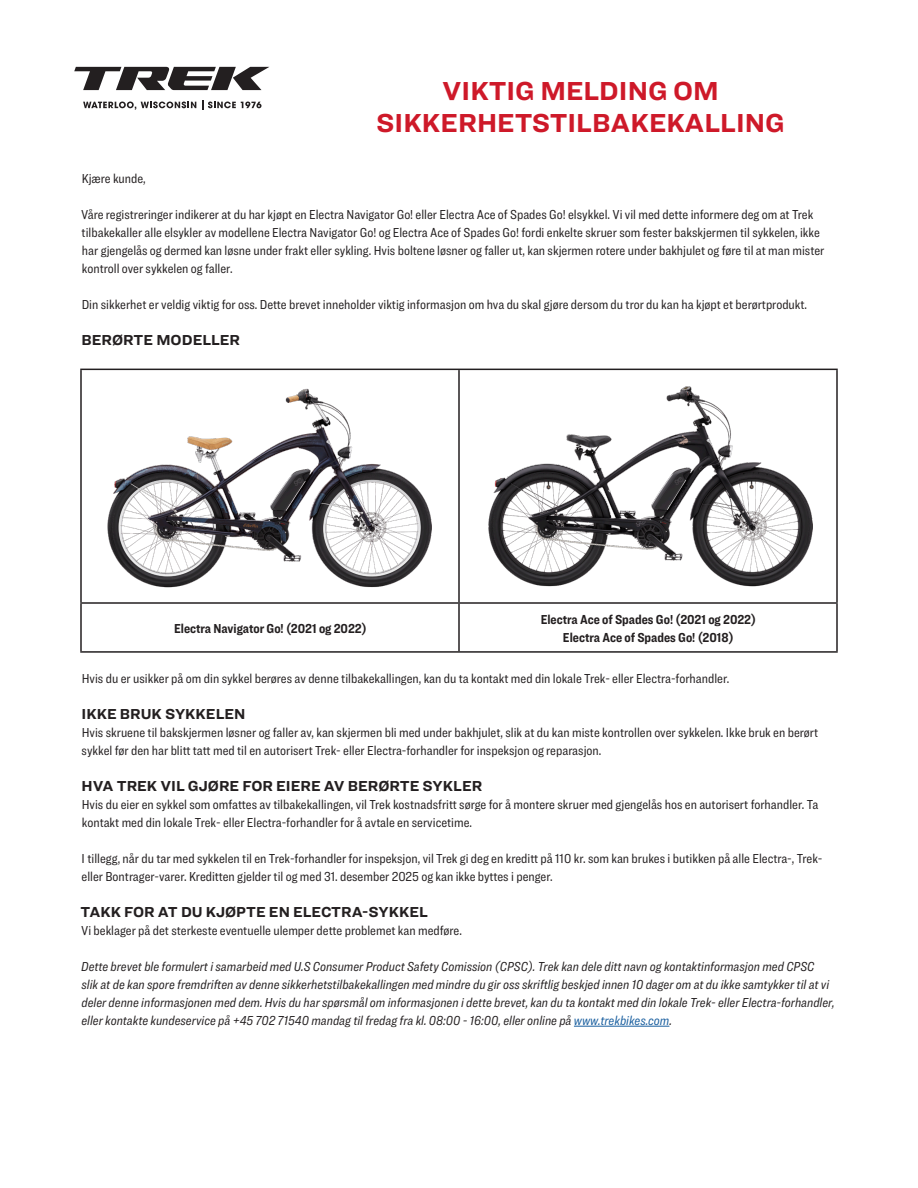
<style>
.page{position:relative;width:918px;height:1188px;background:#fff}
.page>*{position:absolute;margin:0;border:0;box-sizing:border-box;transform-origin:0 0}
.t1{font:700 27px/32.4px "Ringside";color:#ce1929;text-align:center}
.Copy{font:700 15px "Ringside";color:#231f20}
.Copy-2{font:13.5px/18px "Ringside Condensed";color:#231f20}
.Copy-3{font:italic 13.5px/18px "Ringside Condensed";color:#231f20}
.Copy_header{font:13.5px/18px "Ringside Condensed";color:#231f20}
.Copy_header-2{font:700 13.5px "Ringside Condensed";color:#231f20}
.s1{color:#175d9e}
</style>
<div class="page">
<hr style="left:574px;top:1026px;width:95px;height:1px;background:#175d9e">
<hr style="left:80px;top:369px;width:379px;height:1px;background:#231f20">
<hr style="left:80px;top:370px;width:2px;height:232px;background:#231f20">
<hr style="left:80px;top:602px;width:379px;height:2px;background:#231f20">
<hr style="left:80px;top:604px;width:2px;height:47px;background:#231f20">
<hr style="left:80px;top:651px;width:379px;height:2px;background:#231f20">
<hr style="left:459px;top:369px;width:379px;height:1px;background:#231f20">
<hr style="left:458px;top:370px;width:2px;height:232px;background:#231f20">
<hr style="left:836px;top:370px;width:2px;height:232px;background:#231f20">
<hr style="left:459px;top:602px;width:379px;height:2px;background:#231f20">
<hr style="left:458px;top:604px;width:2px;height:47px;background:#231f20">
<hr style="left:836px;top:604px;width:2px;height:47px;background:#231f20">
<hr style="left:459px;top:651px;width:379px;height:2px;background:#231f20">
<img style="left:107px;top:370px;width:324px;height:218px">
<img style="left:488px;top:370px;width:324px;height:217px">
<svg style="left:74px;top:67px;width:195px;height:23px"></svg>
<svg style="left:83px;top:102px;width:113px;height:8px"></svg>
<svg style="left:202px;top:100px;width:60px;height:9px"></svg>
<p class="t1" style="left:376px;top:73px;width:410px">VIKTIG MELDING OM<br>SIKKERHETSTILBAKEKALLING</p>
<p class="Copy-2" style="left:82px;top:169px;width:66px">Kjære kunde,</p>
<p class="Copy-2" style="left:81px;top:205px;width:745px">Våre registreringer indikerer at du har kjøpt en Electra Navigator Go! eller Electra Ace of Spades Go! elsykkel. Vi vil med dette informere deg om at Trek tilbakekaller alle elsykler av modellene Electra Navigator Go! og Electra Ace of Spades Go! fordi enkelte skruer som fester bakskjermen til sykkelen, ikke har gjengelås og dermed kan løsne under frakt eller sykling. Hvis boltene løsner og faller ut, kan skjermen rotere under bakhjulet og føre til at man mister kontroll over sykkelen og faller.</p>
<p class="Copy-2" style="left:82px;top:295px;width:727px">Din sikkerhet er veldig viktig for oss. Dette brevet inneholder viktig informasjon om hva du skal gjøre dersom du tror du kan ha kjøpt et berørtprodukt.</p>
<p class="Copy" style="left:82px;top:328px;width:160px">BERØRTE MODELLER</p>
<p class="Copy_header-2" style="left:541px;top:610px;width:217px">Electra Ace of Spades Go! (2021 og 2022)</p>
<p class="Copy_header-2" style="left:563px;top:628px;width:172px">Electra Ace of Spades Go! (2018)</p>
<p class="Copy_header" style="left:82px;top:669px;width:649px">Hvis du er usikker på om din sykkel berøres av denne tilbakekallingen, kan du ta kontakt med din lokale Trek- eller Electra-forhandler.</p>
<p class="Copy" style="left:82px;top:702px;width:165px">IKKE BRUK SYKKELEN</p>
<p class="Copy_header" style="left:82px;top:723px;width:738px">Hvis skruene til bakskjermen løsner og faller av, kan skjermen bli med under bakhjulet, slik at du kan miste kontrollen over sykkelen. Ikke bruk en berørt sykkel før den har blitt tatt med til en autorisert Trek- eller Electra-forhandler for inspeksjon og reparasjon.</p>
<p class="Copy" style="left:82px;top:774px;width:402px">HVA TREK VIL GJØRE FOR EIERE AV BERØRTE SYKLER</p>
<p class="Copy-2" style="left:82px;top:795px;width:738px">Hvis du eier en sykkel som omfattes av tilbakekallingen, vil Trek kostnadsfritt sørge for å montere skruer med gjengelås hos en autorisert forhandler. Ta kontakt med din lokale Trek- eller Electra-forhandler for å avtale en servicetime.</p>
<p class="Copy-2" style="left:82px;top:849px;width:742px">I tillegg, når du tar med sykkelen til en Trek-forhandler for inspeksjon, vil Trek gi deg en kreditt på 110 kr. som kan brukes i butikken på alle Electra-, Trek&shy;eller Bontrager-varer. Kreditten gjelder til og med 31. desember 2025 og kan ikke byttes i penger.</p>
<p class="Copy" style="left:81px;top:900px;width:349px">TAKK FOR AT DU KJØPTE EN ELECTRA-SYKKEL</p>
<p class="Copy-2" style="left:81px;top:921px;width:382px">Vi beklager på det sterkeste eventuelle ulemper dette problemet kan medføre.</p>
<p class="Copy-3" style="left:81px;top:957px;width:755px">Dette brevet ble formulert i samarbeid med U.S Consumer Product Safety Comission (CPSC). Trek kan dele ditt navn og kontaktinformasjon med CPSC<br>slik at de kan spore fremdriften av denne sikkerhetstilbakekallingen med mindre du gir oss skriftlig beskjed innen 10 dager om at du ikke samtykker til at vi deler denne informasjonen med dem. Hvis du har spørsmål om informasjonen i dette brevet, kan du ta kontakt med din lokale Trek- eller Electra-forhandler, eller kontakte kundeservice på +45 702 71540 mandag til fredag fra kl. 08:00 - 16:00, eller online på <span class="s1">www.trekbikes.com</span>.</p>
<p class="Copy_header-2" style="left:174px;top:619px;width:194px">Electra Navigator Go! (2021 og 2022)</p>
</div>
